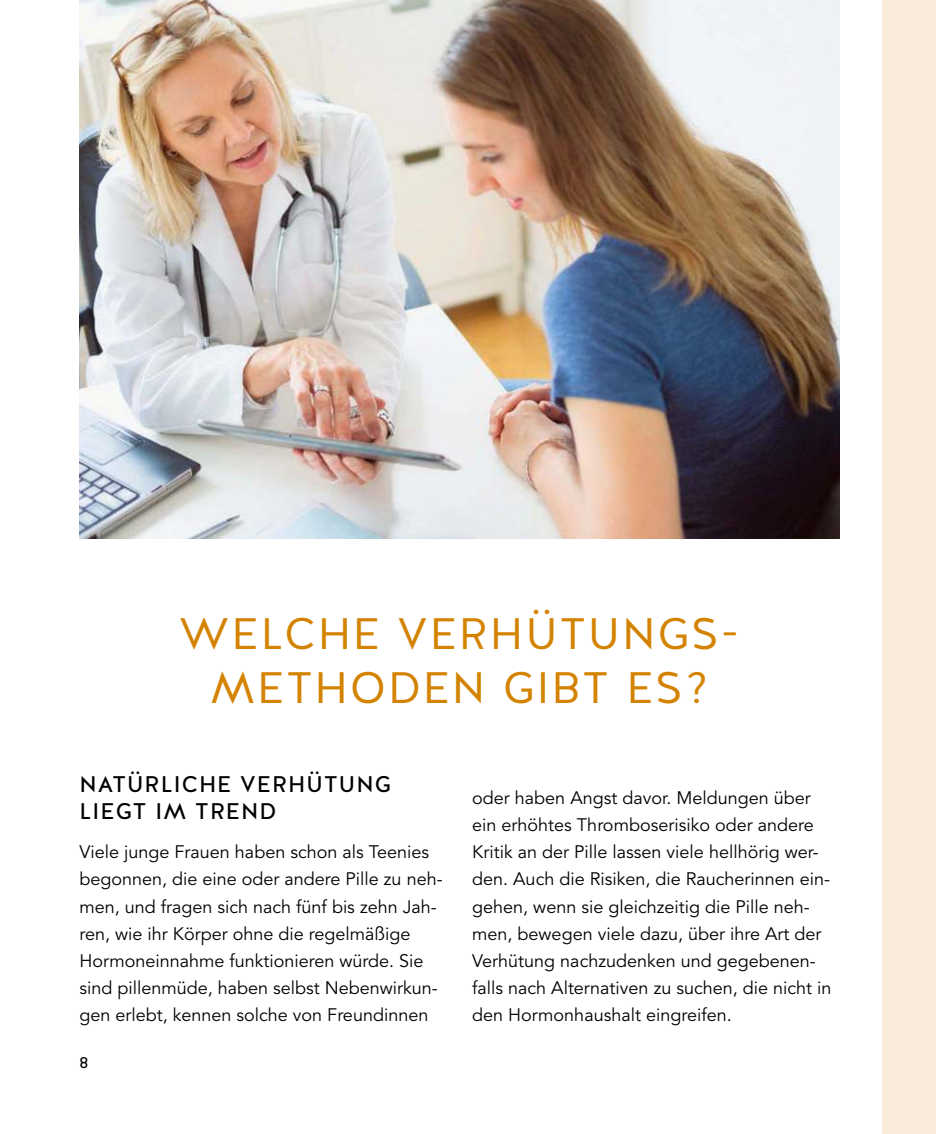
<style>
.page{position:relative;width:936px;height:1134px;background:#fff}
.page>*{position:absolute;margin:0;border:0;box-sizing:border-box;transform-origin:0 0}
.t1{font:44px/54px "Halis GR";letter-spacing:.05em;color:#d48300;text-align:center}
.t2{font:22.6px/27.2px "Halis GR";letter-spacing:.05em;color:#000}
.t3{font:18px/27.2px "Avenir LT Std";color:#000}
.t4{font:16px "Halis GR";color:#000}
</style>
<div class="page">
<div style="left:882px;top:0;width:53px;height:1134px;background:#faecda"></div>
<img style="left:79px;top:0;width:760px;height:539px">
<h1 class="t1" style="left:179px;top:606px;width:561px">WELCHE VERHÜTUNGS-<br>METHODEN GIBT ES?</h1>
<p class="t2" style="left:79px;top:770px;width:313px">NATÜRLICHE VERHÜTUNG<br>LIEGT IM TREND</p>
<p class="t3" style="left:79px;top:839px;width:365px">Viele junge Frauen haben schon als Teenies begonnen, die eine oder andere Pille zu neh&shy;men, und fragen sich nach fünf bis zehn Jah&shy;ren, wie ihr Körper ohne die regelmäßige Hormoneinnahme funktionieren würde. Sie sind pillenmüde, haben selbst Nebenwirkun&shy;gen erlebt, kennen solche von Freundinnen</p>
<p class="t4" style="left:79px;top:1053px;width:10px">8</p>
<p class="t3" style="left:472px;top:785px;width:361px">oder haben Angst davor. Meldungen über ein erhöhtes Thromboserisiko oder andere Kritik an der Pille lassen viele hellhörig wer&shy;den. Auch die Risiken, die Raucherinnen ein&shy;gehen, wenn sie gleichzeitig die Pille neh&shy;men, bewegen viele dazu, über ihre Art der Verhütung nachzudenken und gegebenen&shy;falls nach Alternativen zu suchen, die nicht in den Hormonhaushalt eingreifen.</p>
</div>
